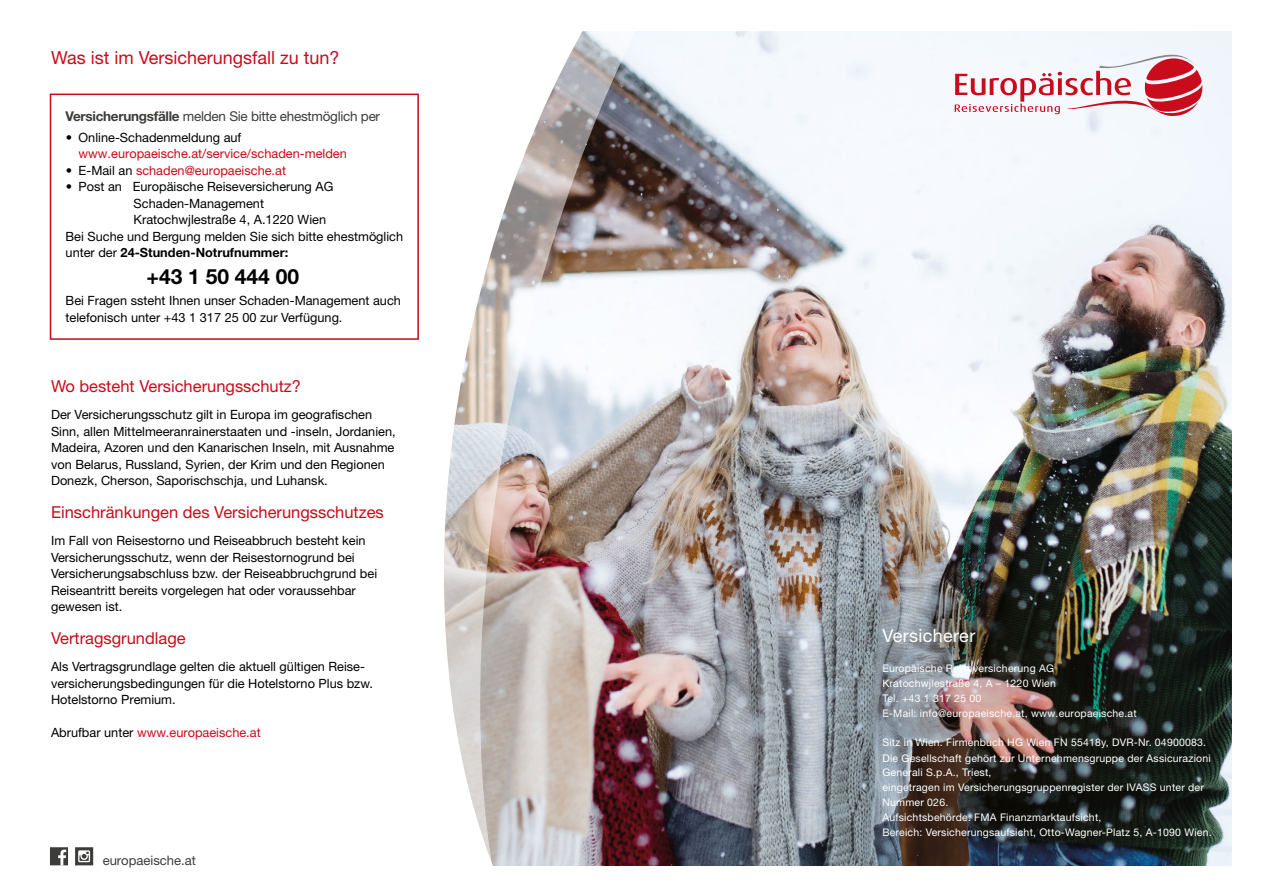
<style>
.page{position:relative;width:1263px;height:893px;background:#fff}
.page>*{position:absolute;margin:0;border:0;box-sizing:border-box;transform-origin:0 0}
.t1{font:700 21px "Helvetica Neue LT Std";color:#000}
.t2{font:18px "Helvetica Neue LT Std";color:#c90b1c}
.t3{font:18px "Helvetica Neue LT Std";letter-spacing:.02em;color:#fff}
.t4{font:16.5px "Helvetica Neue LT Std";color:#c90b1c}
.t5{font:13.5px "Helvetica Neue LT Std";letter-spacing:-.02em;color:#3c3c3b}
.t6{font:13.05px "Helvetica Neue LT Std";color:#3c3c3b}
.t7{font:12.75px/16.5px "Helvetica Neue LT Std";color:#000}
.t8{font:12.75px "Helvetica Neue LT Std";color:#c90b1c}
.t9{font:700 12.75px "Helvetica Neue LT Std";color:#000}
.t10{font:10.5px/15px "Helvetica Neue LT Std";letter-spacing:.02em;color:#fff}
.s1{font-weight:700}
.s2{color:#000}
.s3{font-weight:400}
</style>
<div class="page">
<img style="left:229px;top:31px;width:1003px;height:835px">
<div style="left:50px;top:94px;width:369px;height:246px;border:2px solid #c90b1c"></div>
<div style="left:420px;top:16px;width:65px;height:124px;background:#fff"></div>
<img style="left:863px;top:32px;width:368px;height:833px">
<svg style="left:50px;top:847px;width:18px;height:18px"></svg>
<svg style="left:75px;top:847px;width:18px;height:18px"></svg>
<svg style="left:955px;top:54px;width:248px;height:62px"></svg>
<h2 class="t2" style="left:51px;top:47px;width:290px">Was ist im Versicherungsfall zu tun?</h2>
<p class="t5" style="left:66px;top:108px;width:316px"><span class="s1">Versicherungsfälle</span> melden Sie bitte ehestmöglich per</p>
<p class="t7" style="left:66px;top:129px;width:177px">• Online-Schadenmeldung auf</p>
<p class="t8" style="left:79px;top:146px;width:270px">www.europaeische.at/service/schaden-melden</p>
<p class="t8" style="left:66px;top:163px;width:222px"><span class="s2">• E-Mail an</span> schaden@europaeische.at</p>
<p class="t7" style="left:66px;top:179px;width:269px">• Post an Europäische Reiseversicherung AG</p>
<p class="t7" style="left:134px;top:195px;width:132px">Schaden-Management</p>
<p class="t7" style="left:134px;top:211px;width:194px">Kratochwjlestraße 4, A.1220 Wien</p>
<p class="t7" style="left:66px;top:228px;width:339px">Bei Suche und Bergung melden Sie sich bitte ehestmöglich</p>
<p class="t9" style="left:66px;top:245px;width:224px"><span class="s3">unter der</span> 24-Stunden-Notrufnummer:</p>
<h1 class="t1" style="left:146px;top:264px;width:154px">+43 1 50 444 00</h1>
<p class="t7" style="left:66px;top:292px;width:337px">Bei Fragen ssteht Ihnen unser Schaden-Management auch telefonisch unter +43 1 317 25 00 zur Verfügung.</p>
<p class="t4" style="left:51px;top:376px;width:251px">Wo besteht Versicherungsschutz?</p>
<p class="t7" style="left:51px;top:406px;width:346px">Der Versicherungsschutz gilt in Europa im geografischen Sinn, allen Mittelmeeranrainerstaaten und -inseln, Jordanien, Madeira, Azoren und den Kanarischen Inseln, mit Ausnahme von Belarus, Russland, Syrien, der Krim und den Regionen Donezk, Cherson, Saporischschja, und Luhansk.</p>
<p class="t4" style="left:51px;top:502px;width:334px">Einschränkungen des Versicherungsschutzes</p>
<p class="t7" style="left:51px;top:532px;width:328px">Im Fall von Reisestorno und Reiseabbruch besteht kein Versicherungsschutz, wenn der Reisestornogrund bei Versicherungsabschluss bzw. der Reiseabbruchgrund bei Reiseantritt bereits vorgelegen hat oder voraussehbar gewesen ist.</p>
<p class="t4" style="left:51px;top:628px;width:136px">Vertragsgrundlage</p>
<p class="t7" style="left:51px;top:658px;width:323px">Als Vertragsgrundlage gelten die aktuell gültigen Reise&shy;versicherungsbedingungen für die Hotelstorno Plus bzw.<br>Hotelstorno Premium.</p>
<p class="t8" style="left:51px;top:725px;width:211px"><span class="s2">Abrufbar unter</span> www.europaeische.at</p>
<p class="t6" style="left:103px;top:852px;width:95px">europaeische.at</p>
<h2 class="t3" style="left:882px;top:624px;width:94px">Versicherer</h2>
<p class="t10" style="left:882px;top:660px;width:256px">Europäische Reiseversicherung AG Kratochwjlestraße 4, A – 1220 Wien<br>Tel. +43 1 317 25 00<br>E-Mail: info@europaeische.at, www.europaeische.at</p>
<p class="t10" style="left:882px;top:734px;width:331px">Sitz in Wien. Firmenbuch HG Wien FN 55418y, DVR-Nr. 04900083.<br>Die Gesellschaft gehört zur Unternehmensgruppe der Assicurazioni Generali S.p.A., Triest,<br>eingetragen im Versicherungsgruppenregister der IVASS unter der Nummer 026.<br>Aufsichtsbehörde: FMA Finanzmarktaufsicht,<br>Bereich: Versicherungsaufsicht, Otto-Wagner-Platz 5, A-1090 Wien.</p>
</div>
